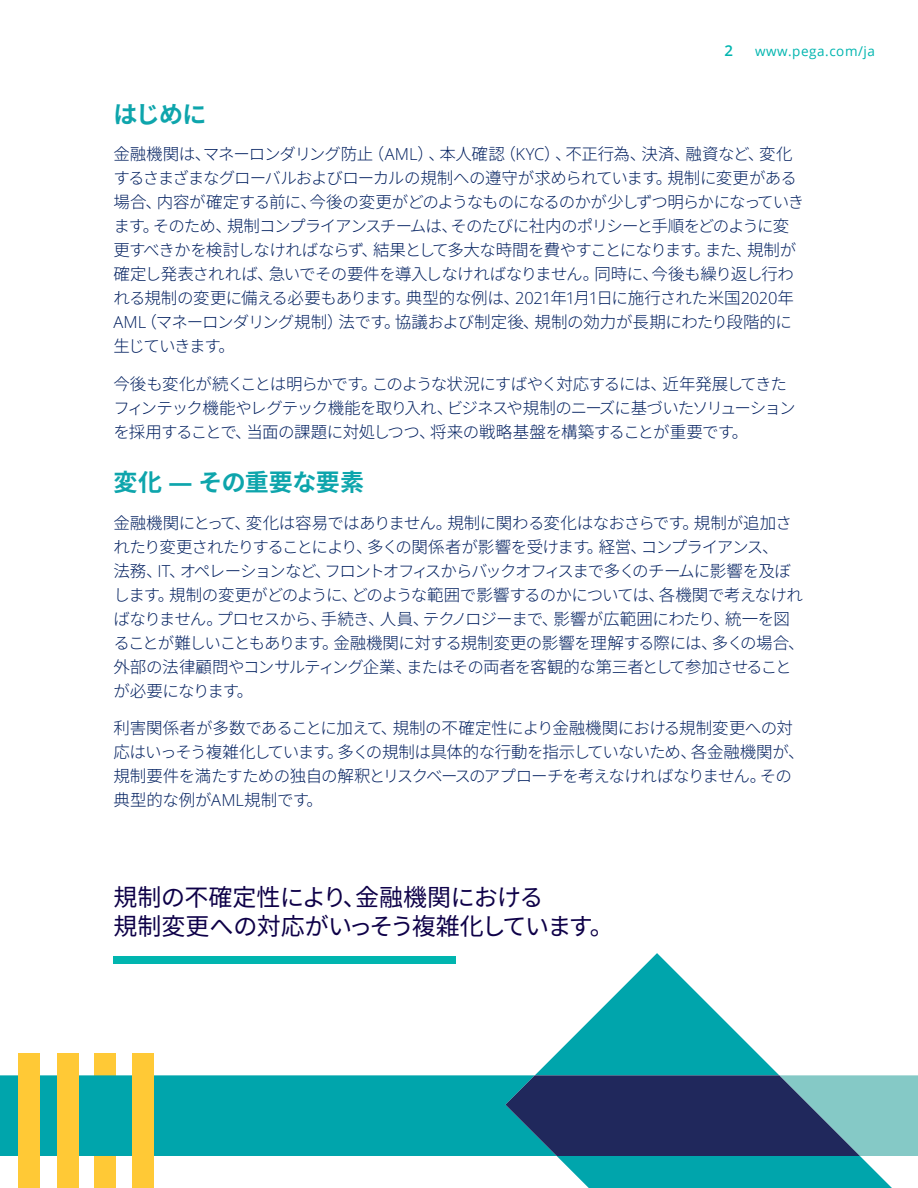
<style>
.page{position:relative;width:918px;height:1188px;background:#fff}
.page>*{position:absolute;margin:0;border:0;box-sizing:border-box;transform-origin:0 0}
.t1{font:24px/28.5px "Noto Sans JP";letter-spacing:-.015em;color:#0e0048}
.t2{font:700 24px "Noto Sans JP";letter-spacing:-.005em;color:#0ea5ac}
.t3{font:700 24px "Noto Sans JP";letter-spacing:-.03em;color:#0ea5ac}
.t4{font:300 16.5px/24px "Noto Sans JP";letter-spacing:-.05em;color:#001f5f}
.t5{font:600 15px "Open Sans";color:#00b5af}
.t6{font:13.5px "Open Sans";letter-spacing:.04em;color:#00b5af}
.s1{font-family:"Open Sans"}
</style>
<div class="page">
<div style="left:94px;top:1053px;width:22px;height:135px;background:#ffc936"></div>
<div style="left:113px;top:956px;width:343px;height:8px;background:#00b5af"></div>
<div style="left:0;top:1075px;width:505px;height:81px;background:#00a5ac"></div>
<svg style="left:505px;top:953px;width:413px;height:235px"></svg>
<div style="left:18px;top:1053px;width:22px;height:135px;background:#ffc936"></div>
<div style="left:57px;top:1053px;width:22px;height:135px;background:#ffc936"></div>
<div style="left:132px;top:1053px;width:21px;height:135px;background:#ffc936"></div>
<p class="t5" style="left:725px;top:41px;width:10px">2</p>
<p class="t6" style="left:755px;top:42px;width:122px">www.pega.com/ja</p>
<h1 class="t3" style="left:113px;top:101px;width:94px">はじめに</h1>
<p class="t4" style="left:113px;top:143px;width:693px">金融機関は、マネーロンダリング防止（<span class="s1">AML</span>）、本人確認（<span class="s1">KYC</span>）、不正行為、決済、融資など、変化するさまざまなグローバルおよびローカルの規制への遵守が求められています。規制に変更がある場合、内容が確定する前に、今後の変更がどのようなものになるのかが少しずつ明らかになっていきます。そのため、規制コンプライアンスチームは、そのたびに社内のポリシーと手順をどのように変更すべきかを検討しなければならず、結果として多大な時間を費やすことになります。また、規制が確定し発表されれば、急いでその要件を導入しなければなりません。同時に、今後も繰り返し行われる規制の変更に備える必要もあります。典型的な例は、<span class="s1">2021</span>年<span class="s1">1</span>月<span class="s1">1</span>日に施行された米国<span class="s1">2020</span>年<span class="s1">AML</span>（マネーロンダリング規制）法です。協議および制定後、規制の効力が長期にわたり段階的に生じていきます。</p>
<p class="t4" style="left:113px;top:372px;width:684px">今後も変化が続くことは明らかです。このような状況にすばやく対応するには、近年発展してきたフィンテック機能やレグテック機能を取り入れ、ビジネスや規制のニーズに基づいたソリューションを採用することで、当面の課題に対処しつつ、将来の戦略基盤を構築することが重要です。</p>
<h1 class="t2" style="left:113px;top:469px;width:252px">変化 <span class="s1">―</span> その重要な要素</h1>
<p class="t4" style="left:113px;top:511px;width:693px">金融機関にとって、変化は容易ではありません。規制に関わる変化はなおさらです。規制が追加されたり変更されたりすることにより、多くの関係者が影響を受けます。経営、コンプライアンス、<br>法務、<span class="s1">IT</span>、オペレーションなど、フロントオフィスからバックオフィスまで多くのチームに影響を及ぼします。規制の変更がどのように、どのような範囲で影響するのかについては、各機関で考えなければなりません。プロセスから、手続き、人員、テクノロジーまで、影響が広範囲にわたり、統一を図ることが難しいこともあります。金融機関に対する規制変更の影響を理解する際には、多くの場合、外部の法律顧問やコンサルティング企業、またはその両者を客観的な第三者として参加させることが必要になります。</p>
<p class="t4" style="left:113px;top:716px;width:693px">利害関係者が多数であることに加えて、規制の不確定性により金融機関における規制変更への対応はいっそう複雑化しています。多くの規制は具体的な行動を指示していないため、各金融機関が、規制要件を満たすための独自の解釈とリスクベースのアプローチを考えなければなりません。その典型的な例が<span class="s1">AML</span>規制です。</p>
<h1 class="t1" style="left:113px;top:883px;width:502px">規制の不確定性により、金融機関における<br>規制変更への対応がいっそう複雑化しています。</h1>
</div>
